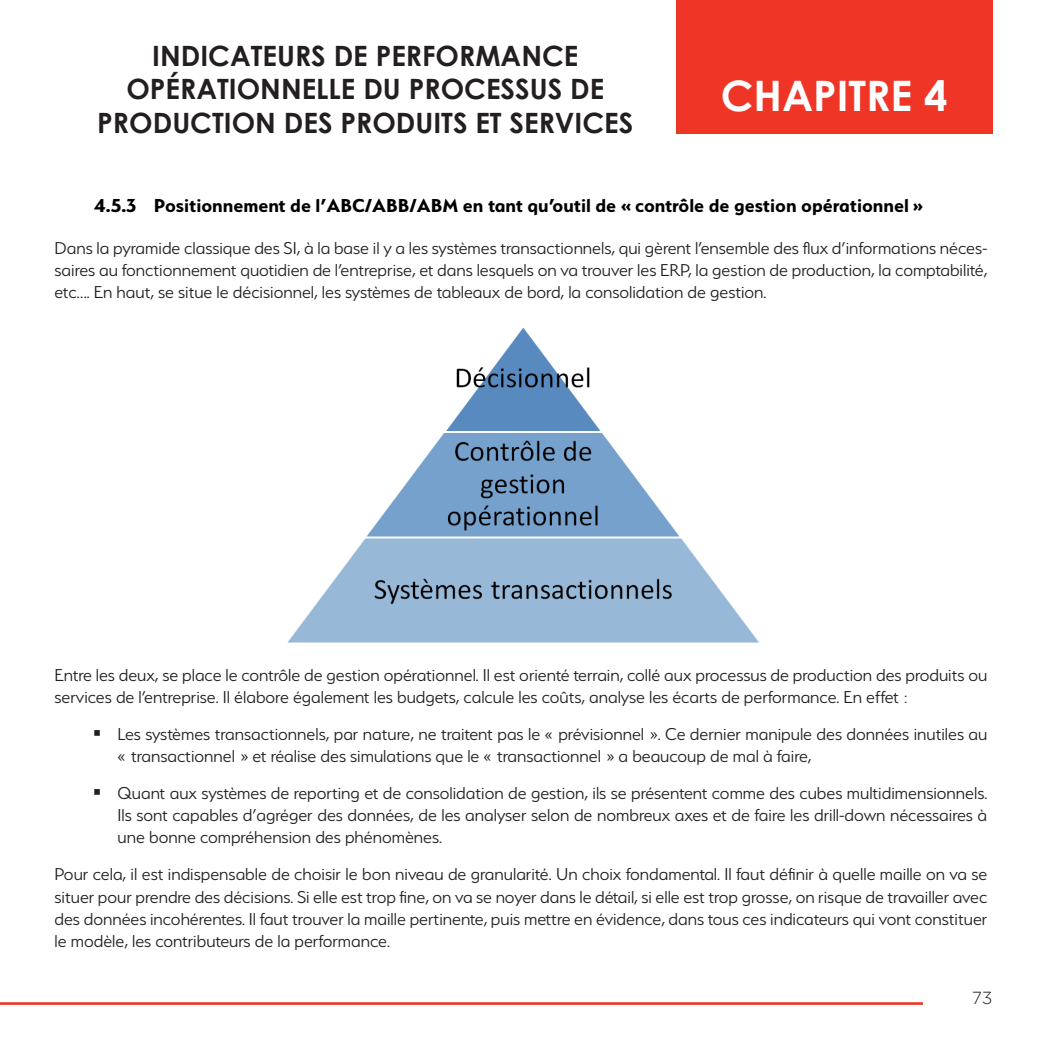
<style>
.page{position:relative;width:1042px;height:1042px;background:#fff}
.page>*{position:absolute;margin:0;border:0;box-sizing:border-box;transform-origin:0 0}
.t1{font:700 42px "Century Gothic";color:#fff}
.t2{font:700 28px/33.6px "Century Gothic";color:#231f20;text-align:center}
.t3{font:700 21px "Serenity";color:#000001}
.t4{font:300 19.25px/22.1px "Serenity";color:#231f20;text-align:justify}
.t5{font:300 17.5px "Gotham";color:#231f20}
.s1{font-size:17.5px}
</style>
<div class="page">
<div style="left:676px;top:0;width:316px;height:134px;background:#ee3526"></div>
<hr style="left:0;top:1002px;width:923px;height:3px;background:#ee3526">
<img style="left:287px;top:327px;width:472px;height:316px">
<h2 class="t2" style="left:97px;top:37px;width:537px">INDICATEURS DE PERFORMANCE<br>OPÉRATIONNELLE DU PROCESSUS DE<br>PRODUCTION DES PRODUITS ET SERVICES</h2>
<h1 class="t1" style="left:721px;top:64px;width:228px">CHAPITRE 4</h1>
<p class="t3" style="left:94px;top:193px;width:830px">4.5.3 Positionnement de l’ABC/ABB/ABM en tant qu’outil de « contrôle de gestion opérationnel »</p>
<p class="t4" style="left:55px;top:237px;width:934px">Dans la pyramide classique des SI, à la base il y a les systèmes transactionnels, qui gèrent l’ensemble des flux d’informations néces&shy;saires au fonctionnement quotidien de l’entreprise, et dans lesquels on va trouver les ERP, la gestion de production, la comptabilité, etc…. En haut, se situe le décisionnel, les systèmes de tableaux de bord, la consolidation de gestion.</p>
<p class="t4" style="left:55px;top:664px;width:934px">Entre les deux, se place le contrôle de gestion opérationnel. Il est orienté terrain, collé aux processus de production des produits ou services de l’entreprise. Il élabore également les budgets, calcule les coûts, analyse les écarts de performance. En effet <span class="s1">:</span></p>
<p class="t4" style="left:118px;top:723px;width:871px;text-indent:-25px">▪ Les systèmes transactionnels, par nature, ne traitent pas le « prévisionnel ». Ce dernier manipule des données inutiles au « transactionnel » et réalise des simulations que le « transactionnel » a beaucoup de mal à faire,</p>
<p class="t4" style="left:118px;top:782px;width:871px;text-indent:-25px">▪ Quant aux systèmes de reporting et de consolidation de gestion, ils se présentent comme des cubes multidimensionnels.<br>Ils sont capables d’agréger des données, de les analyser selon de nombreux axes et de faire les drill-down nécessaires à une bonne compréhension des phénomènes.</p>
<p class="t4" style="left:55px;top:863px;width:934px">Pour cela, il est indispensable de choisir le bon niveau de granularité. Un choix fondamental. Il faut définir à quelle maille on va se situer pour prendre des décisions. Si elle est trop fine, on va se noyer dans le détail, si elle est trop grosse, on risque de travailler avec des données incohérentes. Il faut trouver la maille pertinente, puis mettre en évidence, dans tous ces indicateurs qui vont constituer le modèle, les contributeurs de la performance.</p>
<p class="t5" style="left:972px;top:987px;width:22px">73</p>
</div>
